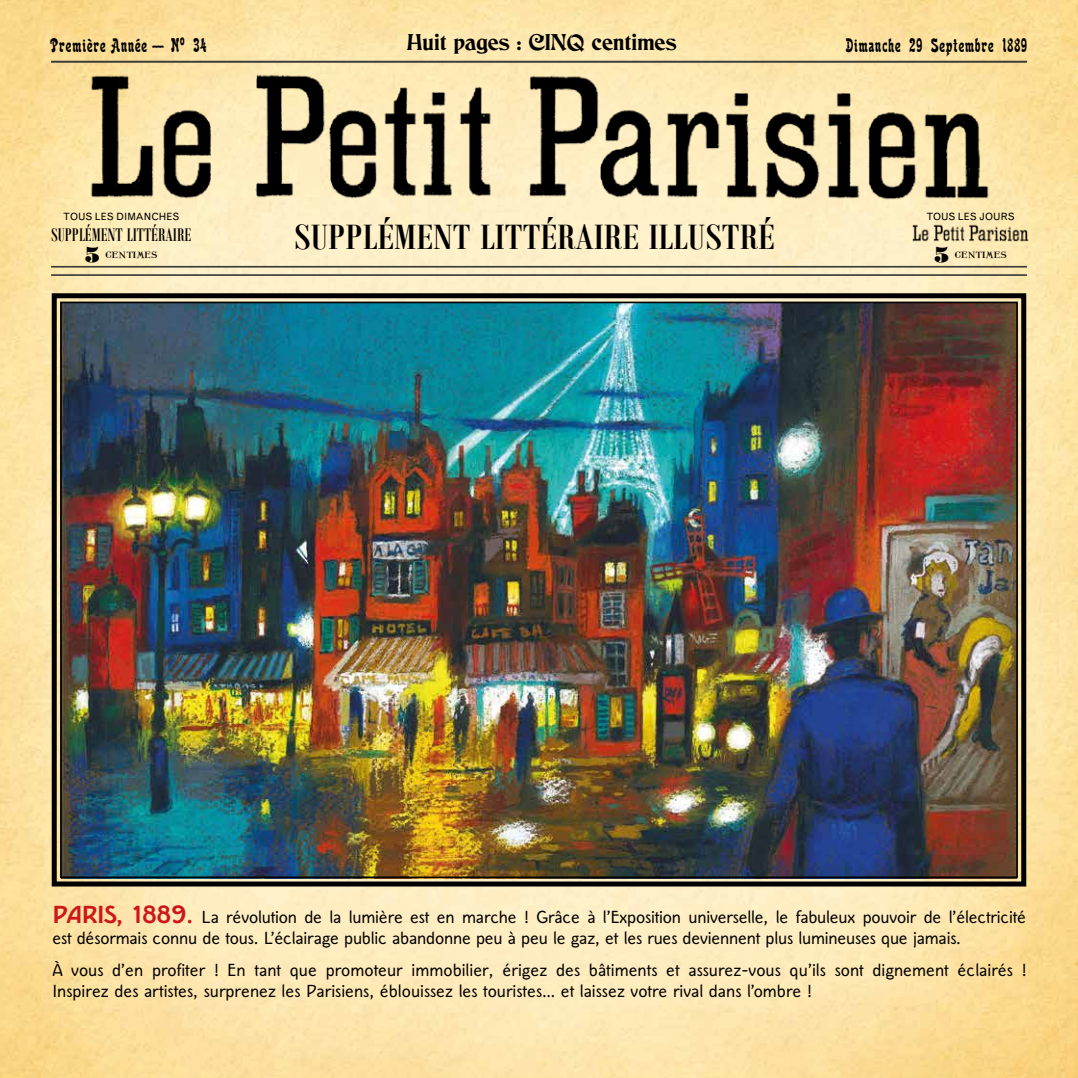
<style>
.page{position:relative;width:1078px;height:1078px;background:#fff}
.page>*{position:absolute;margin:0;border:0;box-sizing:border-box;transform-origin:0 0}
.t1{font:37.8px "Bodoni MT Condensed";color:#000;scale:1.28 1}
.t2{font:22.4px "Gourmandise";color:#000}
.t3{font:19.8px "Bodoni MT Condensed";color:#000}
.t4{font:19.4px "Reclame";letter-spacing:.05em;color:#000}
.t5{font:19.4px "JMH Cthulhumbus";color:#000}
.t6{font:18.4px/21px "Ehpoque";color:#000}
.t7{font:10px "Grotesque MT Std";color:#000}
.t8{font:9px "Waschkueche";color:#000;scale:1.28 1}
.s1{font-weight:900;font-size:26px;color:#cd171a}
</style>
<div class="page">
<img style="left:0;top:0;width:1077px;height:1077px">
<img style="left:49px;top:291px;width:979px;height:597px">
<hr style="left:51px;top:266px;width:975px;height:1px;background:#3c3c3b">
<hr style="left:51px;top:274px;width:975px;height:2px;background:#3c3c3b">
<img style="left:87px;top:68px;width:905px;height:136px">
<img style="left:912px;top:224px;width:116px;height:18px">
<hr style="left:51px;top:61px;width:975px;height:2px;background:#3c3c3b">
<p class="t4" style="left:50px;top:34px;width:158px">Première Année --- Nº 34</p>
<p class="t5" style="left:407px;top:26px;width:271px">Huit pages : CINQ centimes</p>
<p class="t4" style="left:845px;top:34px;width:183px">Dimanche 29 Septembre 1889</p>
<p class="t7" style="left:63px;top:210px;width:118px">TOUS LES DIMANCHES</p>
<p class="t2" style="left:85px;top:242px;width:17px">5</p>
<p class="t8" style="left:106px;top:250px;width:42px">CENTIMES</p>
<p class="t3" style="left:51px;top:223px;width:142px">SUPPLÉMENT LITTÉRAIRE</p>
<h1 class="t1" style="left:294px;top:214px;width:377px">SUPPLÉMENT LITTÉRAIRE ILLUSTRÉ</h1>
<p class="t7" style="left:926px;top:210px;width:90px">TOUS LES JOURS</p>
<p class="t2" style="left:933px;top:242px;width:17px">5</p>
<p class="t8" style="left:954px;top:250px;width:42px">CENTIMES</p>
<p class="t6" style="left:52px;top:905px;width:974px"><span class="s1">PARIS, 1889.</span> La révolution de la lumière est en marche ! Grâce à l’Exposition universelle, le fabuleux pouvoir de l’électricité est désormais connu de tous. L’éclairage public abandonne peu à peu le gaz, et les rues deviennent plus lumineuses que jamais.</p>
<p class="t6" style="left:52px;top:959px;width:974px">À vous d’en profiter ! En tant que promoteur immobilier, érigez des bâtiments et assurez-vous qu’ils sont dignement éclairés !<br>Inspirez des artistes, surprenez les Parisiens, éblouissez les touristes… et laissez votre rival dans l’ombre !</p>
</div>
